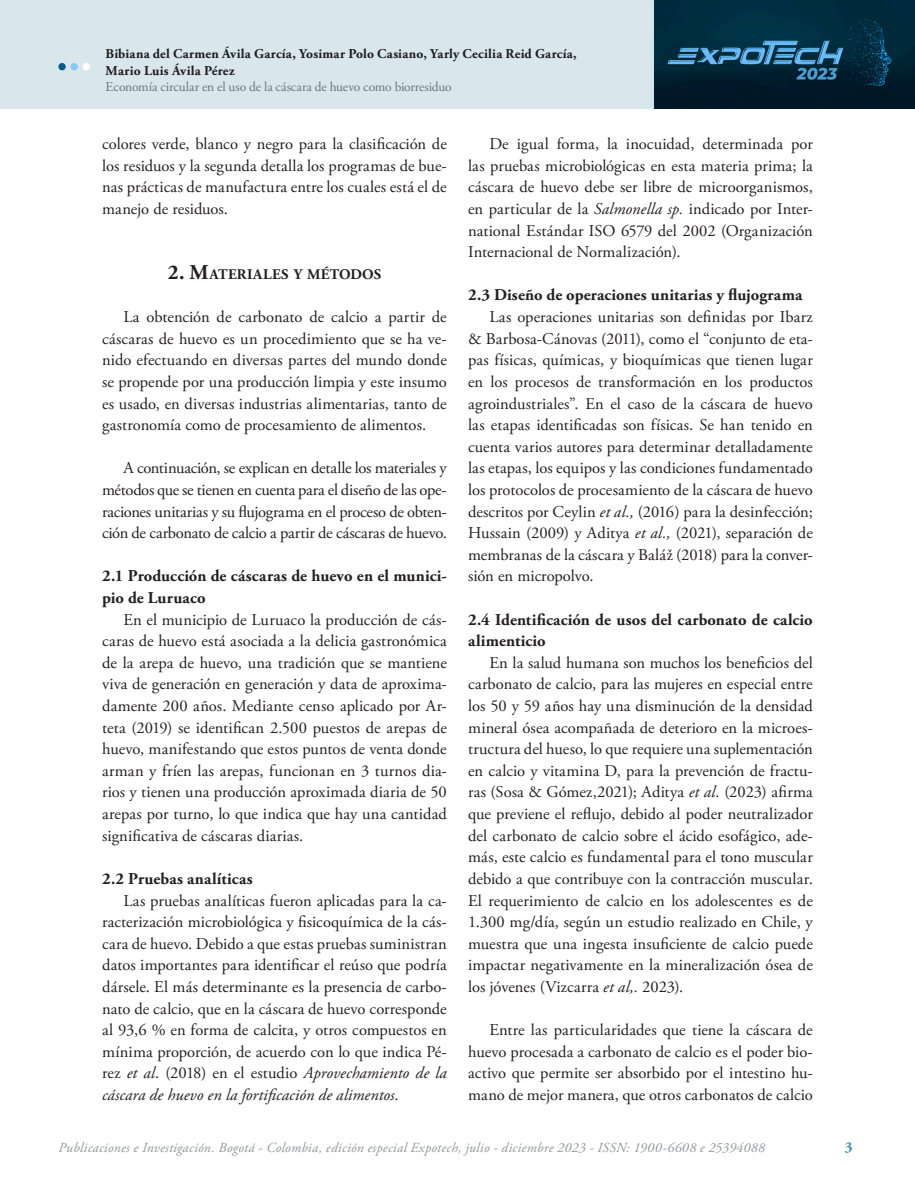
<style>
.page{position:relative;width:915px;height:1191px;background:#fff}
.page>*{position:absolute;margin:0;border:0;box-sizing:border-box;transform-origin:0 0}
.TEXTO_CORRIDO{font:16.5px/21.6px "Adobe Garamond Pro";letter-spacing:-.005em;color:#231f20;text-align:justify}
._3_Subtitulos{font:700 16.5px/21.6px "Adobe Garamond Pro";letter-spacing:.005em;color:#231f20}
.t1{font:700 15px "Adobe Garamond Pro";color:#3f8daf}
._3_TITULOS{font:700 14.7px "Adobe Garamond Pro";letter-spacing:.015em;color:#231f20}
.t2{font:italic 13.8px "Adobe Garamond Pro";letter-spacing:.02em;color:#939598}
.t3{font:700 13.5px/16.5px "Adobe Garamond Pro";letter-spacing:.015em;color:#231f20}
.t4{font:13.5px "Adobe Garamond Pro";letter-spacing:-.01em;color:#808285}
.s1{font-size:21px}
.s2{font-style:italic}
</style>
<div class="page">
<img style="left:0;top:0;width:914px;height:109px">
<div style="left:58px;top:63px;width:8px;height:7px;background:#055e8a;border-radius:50%"></div>
<div style="left:70px;top:63px;width:8px;height:7px;background:#89c7f8;border-radius:50%"></div>
<div style="left:83px;top:63px;width:7px;height:7px;background:#fff;border-radius:50%"></div>
<p class="t3" style="left:106px;top:46px;width:472px">Bibiana del Carmen Ávila García, Yosimar Polo Casiano, Yarly Cecilia Reid García,<br>Mario Luis Ávila Pérez</p>
<p class="t4" style="left:106px;top:79px;width:347px">Economía circular en el uso de la cáscara de huevo como biorresiduo</p>
<p class="TEXTO_CORRIDO" style="left:102px;top:134px;width:346px">colores verde, blanco y negro para la clasificación de los residuos y la segunda detalla los programas de bue&shy;nas prácticas de manufactura entre los cuales está el de manejo de residuos.</p>
<p class="_3_TITULOS" style="left:168px;top:266px;width:215px"><span class="s1">2. M</span>ATERIALES Y MÉTODOS</p>
<p class="TEXTO_CORRIDO" style="left:102px;top:307px;width:346px;text-indent:21px">La obtención de carbonato de calcio a partir de cáscaras de huevo es un procedimiento que se ha ve&shy;nido efectuando en diversas partes del mundo donde se propende por una producción limpia y este insumo es usado, en diversas industrias alimentarias, tanto de gastronomía como de procesamiento de alimentos.</p>
<p class="TEXTO_CORRIDO" style="left:102px;top:458px;width:346px;text-indent:21px">A continuación, se explican en detalle los materiales y métodos que se tienen en cuenta para el diseño de las ope&shy;raciones unitarias y su flujograma en el proceso de obten&shy;ción de carbonato de calcio a partir de cáscaras de huevo.</p>
<p class="_3_Subtitulos" style="left:102px;top:565px;width:346px">2.1 Producción de cáscaras de huevo en el munici&shy;pio de Luruaco</p>
<p class="TEXTO_CORRIDO" style="left:102px;top:609px;width:346px;text-indent:21px">En el municipio de Luruaco la producción de cás&shy;caras de huevo está asociada a la delicia gastronómica de la arepa de huevo, una tradición que se mantiene viva de generación en generación y data de aproxima&shy;damente 200 años. Mediante censo aplicado por Ar&shy;teta (2019) se identifican 2.500 puestos de arepas de huevo, manifestando que estos puntos de venta donde arman y fríen las arepas, funcionan en 3 turnos dia&shy;rios y tienen una producción aproximada diaria de 50 arepas por turno, lo que indica que hay una cantidad significativa de cáscaras diarias.</p>
<p class="_3_Subtitulos" style="left:102px;top:868px;width:152px">2.2 Pruebas analíticas</p>
<p class="TEXTO_CORRIDO" style="left:102px;top:890px;width:346px;text-indent:21px">Las pruebas analíticas fueron aplicadas para la ca&shy;racterización microbiológica y fisicoquímica de la cás&shy;cara de huevo. Debido a que estas pruebas suministran datos importantes para identificar el reúso que podría dársele. El más determinante es la presencia de carbo&shy;nato de calcio, que en la cáscara de huevo corresponde al 93,6 % en forma de calcita, y otros compuestos en mínima proporción, de acuerdo con lo que indica Pé&shy;rez <span class="s2">et al</span>. (2018) en el estudio <span class="s2">Aprovechamiento de la cáscara de huevo en la fortificación de alimentos</span>.</p>
<p class="TEXTO_CORRIDO" style="left:468px;top:134px;width:346px;text-indent:21px">De igual forma, la inocuidad, determinada por las pruebas microbiológicas en esta materia prima; la cáscara de huevo debe ser libre de microorganismos, en particular de la <span class="s2">Salmonella sp.</span> indicado por Inter&shy;national Estándar ISO 6579 del 2002 (Organización Internacional de Normalización).</p>
<p class="_3_Subtitulos" style="left:468px;top:285px;width:336px">2.3 Diseño de operaciones unitarias y flujograma</p>
<p class="TEXTO_CORRIDO" style="left:468px;top:307px;width:346px;text-indent:21px">Las operaciones unitarias son definidas por Ibarz &amp; Barbosa-Cánovas (2011), como el “conjunto de eta&shy;pas físicas, químicas, y bioquímicas que tienen lugar en los procesos de transformación en los productos agroindustriales”. En el caso de la cáscara de huevo las etapas identificadas son físicas. Se han tenido en cuenta varios autores para determinar detalladamente las etapas, los equipos y las condiciones fundamentado los protocolos de procesamiento de la cáscara de huevo descritos por Ceylin <span class="s2">et al.,</span> (2016) para la desinfección; Hussain (2009) y Aditya <span class="s2">et al.,</span> (2021), separación de membranas de la cáscara y Baláž (2018) para la conver&shy;sión en micropolvo.</p>
<p class="_3_Subtitulos" style="left:468px;top:609px;width:346px">2.4 Identificación de usos del carbonato de calcio alimenticio</p>
<p class="TEXTO_CORRIDO" style="left:468px;top:652px;width:346px;text-indent:21px">En la salud humana son muchos los beneficios del carbonato de calcio, para las mujeres en especial entre los 50 y 59 años hay una disminución de la densidad mineral ósea acompañada de deterioro en la microes&shy;tructura del hueso, lo que requiere una suplementación en calcio y vitamina D, para la prevención de fractu&shy;ras (Sosa &amp; Gómez,2021); Aditya <span class="s2">et al.</span> (2023) afirma que previene el reflujo, debido al poder neutralizador del carbonato de calcio sobre el ácido esofágico, ade&shy;más, este calcio es fundamental para el tono muscular debido a que contribuye con la contracción muscular.<br>El requerimiento de calcio en los adolescentes es de 1.300 mg/día, según un estudio realizado en Chile, y muestra que una ingesta insuficiente de calcio puede impactar negativamente en la mineralización ósea de los jóvenes (Vizcarra <span class="s2">et al,.</span> 2023).</p>
<p class="TEXTO_CORRIDO" style="left:468px;top:1019px;width:346px;text-indent:21px">Entre las particularidades que tiene la cáscara de huevo procesada a carbonato de calcio es el poder bio&shy;activo que permite ser absorbido por el intestino hu&shy;mano de mejor manera, que otros carbonatos de calcio</p>
<p class="t2" style="left:58px;top:1139px;width:708px">Publicaciones e Investigación. Bogotá - Colombia, edición especial Expotech, julio - diciembre 2023 - ISSN: 1900-6608 e 25394088</p>
<p class="t1" style="left:844px;top:1138px;width:9px">3</p>
</div>
